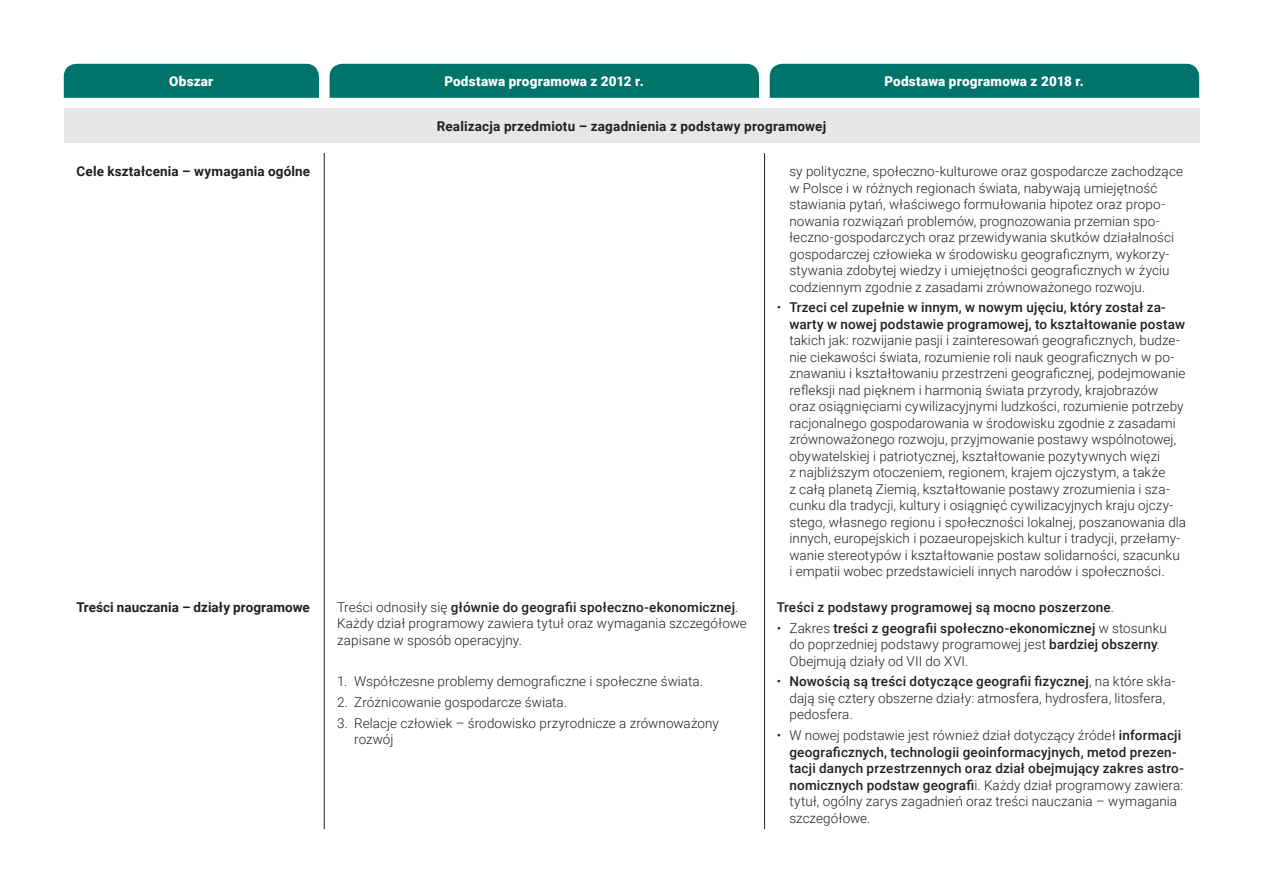
<style>
.page{position:relative;width:1263px;height:893px;background:#fff}
.page>*{position:absolute;margin:0;border:0;box-sizing:border-box;transform-origin:0 0}
.TABELA_-_tekst{font:300 13.5px/16.5px "Roboto";letter-spacing:.005em;color:#231f20}
.TABELA_-_tekst-2{font:500 13.5px/16.5px "Roboto";letter-spacing:.015em;color:#231f20}
.TABELA_-_numeracja{font:300 13.5px/16.5px "Roboto";letter-spacing:.005em;color:#231f20}
.TABELA_-_tekst-3{font:700 13.5px "Roboto";letter-spacing:.015em;color:#231f20}
.t1{font:900 13.5px "Roboto";letter-spacing:.015em;color:#fff}
.s1{font-weight:500}
.s2{font-weight:300}
</style>
<div class="page">
<hr style="left:764px;top:153px;width:1px;height:676px;background:#231f20">
<hr style="left:324px;top:153px;width:1px;height:676px;background:#231f20">
<div style="left:64px;top:64px;width:255px;height:34px;background:#00736a"></div>
<div style="left:330px;top:64px;width:429px;height:34px;background:#00736a"></div>
<div style="left:770px;top:64px;width:429px;height:34px;background:#00736a"></div>
<div style="left:64px;top:108px;width:1135px;height:34px;background:#e6e7e9"></div>
<p class="t1" style="left:169px;top:72px;width:46px">Obszar</p>
<p class="t1" style="left:444px;top:72px;width:201px">Podstawa programowa z 2012 r.</p>
<p class="t1" style="left:884px;top:72px;width:201px">Podstawa programowa z 2018 r.</p>
<p class="TABELA_-_tekst-3" style="left:437px;top:116px;width:391px">Realizacja przedmiotu – zagadnienia z podstawy programowej</p>
<p class="TABELA_-_tekst" style="left:789px;top:162px;width:395px">sy polityczne, społeczno-kulturowe oraz gospodarcze zachodzące w Polsce i w różnych regionach świata, nabywają umiejętność stawiania pytań, właściwego formułowania hipotez oraz propo&shy;nowania rozwiązań problemów, prognozowania przemian spo&shy;łeczno-gospodarczych oraz przewidywania skutków działalności gospodarczej człowieka w środowisku geograficznym, wykorzy&shy;stywania zdobytej wiedzy i umiejętności geograficznych w życiu codziennym zgodnie z zasadami zrównoważonego rozwoju.</p>
<p class="TABELA_-_tekst" style="left:789px;top:299px;width:398px;text-indent:-13px">• <span class="s1">Trzeci cel zupełnie w innym, w nowym ujęciu, który został za&shy;warty w nowej podstawie programowej, to kształtowanie postaw </span>takich jak: rozwijanie pasji i zainteresowań geograficznych, budze&shy;nie ciekawości świata, rozumienie roli nauk geograficznych w po&shy;znawaniu i kształtowaniu przestrzeni geograficznej, podejmowanie refleksji nad pięknem i harmonią świata przyrody, krajobrazów oraz osiągnięciami cywilizacyjnymi ludzkości, rozumienie potrzeby racjonalnego gospodarowania w środowisku zgodnie z zasadami zrównoważonego rozwoju, przyjmowanie postawy wspólnotowej, obywatelskiej i patriotycznej, kształtowanie pozytywnych więzi<br>z najbliższym otoczeniem, regionem, krajem ojczystym, a także<br>z całą planetą Ziemią, kształtowanie postawy zrozumienia i sza&shy;cunku dla tradycji, kultury i osiągnięć cywilizacyjnych kraju ojczy&shy;stego, własnego regionu i społeczności lokalnej, poszanowania dla innych, europejskich i pozaeuropejskich kultur i tradycji, przełamy&shy;wanie stereotypów i kształtowanie postaw solidarności, szacunku<br>i empatii wobec przedstawicieli innych narodów i społeczności.</p>
<p class="TABELA_-_tekst-3" style="left:77px;top:162px;width:235px">Cele kształcenia – wymagania ogólne</p>
<p class="TABELA_-_tekst-3" style="left:77px;top:598px;width:235px">Treści nauczania – działy programowe</p>
<p class="TABELA_-_tekst" style="left:337px;top:598px;width:411px">Treści odnosiły się <span class="s1">głównie do geografii społeczno-ekonomicznej</span>.<br>Każdy dział programowy zawiera tytuł oraz wymagania szczegółowe zapisane w sposób operacyjny.</p>
<p class="TABELA_-_numeracja" style="left:337px;top:673px;width:367px">1. Współczesne problemy demograficzne i społeczne świata.</p>
<p class="TABELA_-_numeracja" style="left:337px;top:694px;width:232px">2. Zróżnicowanie gospodarcze świata.</p>
<p class="TABELA_-_numeracja" style="left:354px;top:714px;width:366px;text-indent:-17px">3. Relacje człowiek – środowisko przyrodnicze a zrównoważony rozwój</p>
<p class="TABELA_-_tekst-2" style="left:777px;top:598px;width:339px">Treści z podstawy programowej są mocno poszerzone<span class="s2">.</span></p>
<p class="TABELA_-_tekst" style="left:789px;top:619px;width:379px;text-indent:-13px">• Zakres <span class="s1">treści z geografii społeczno-ekonomicznej</span> w stosunku do poprzedniej podstawy programowej jest <span class="s1">bardziej obszerny</span>.<br>Obejmują działy od VII do XVI.</p>
<p class="TABELA_-_tekst" style="left:789px;top:673px;width:388px;text-indent:-13px">• <span class="s1">Nowością są treści dotyczące geografii fizycznej</span>, na które skła&shy;dają się cztery obszerne działy: atmosfera, hydrosfera, litosfera, pedosfera.</p>
<p class="TABELA_-_tekst-2" style="left:789px;top:727px;width:396px;text-indent:-13px"><span class="s2">• W nowej podstawie jest również dział dotyczący źródeł</span> informacji geograficznych, technologii geoinformacyjnych, metod prezen&shy;tacji danych przestrzennych oraz dział obejmujący zakres astro&shy;nomicznych podstaw geografi<span class="s2">i. Każdy dział programowy zawiera: tytuł, ogólny zarys zagadnień oraz treści nauczania – wymagania szczegółowe.</span></p>
</div>
